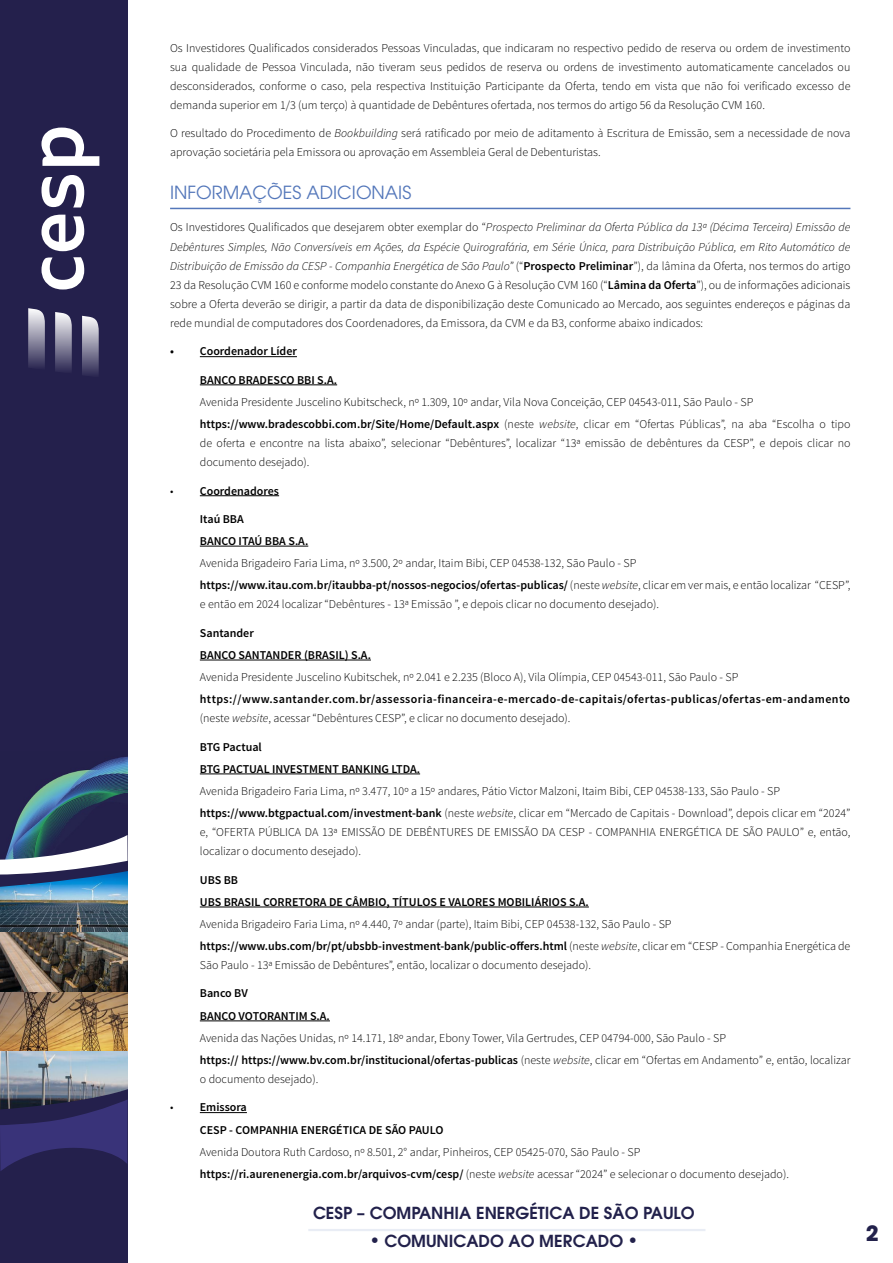
<style>
.page{position:relative;width:893px;height:1263px;background:#fff}
.page>*{position:absolute;margin:0;border:0;box-sizing:border-box;transform-origin:0 0}
.t1{font:700 21px "ITC Avant Garde Pro";color:#22214b}
.t2{font:18px "ITC Avant Garde Pro";color:#5477ba}
.t3{font:600 16.5px "ITC Avant Garde Pro";color:#22214b}
.t4{font:300 12px/19.2px "Source Sans Pro";color:#000}
.t5{font:600 12px/22.2px "Source Sans Pro";color:#000}
.t6{font:600 12px "Source Sans Pro";letter-spacing:.035em;color:#000}
.s1{font-style:italic}
.s2{font-weight:600}
.s3{font-weight:300}
.s4{font-size:18px}
</style>
<div class="page">
<hr style="left:308px;top:1229px;width:397px;height:2px;background:#dde4f1">
<div style="left:0;top:0;width:128px;height:1263px;background:#24204c"></div>
<img style="left:13px;top:756px;width:114px;height:79px">
<img style="left:0;top:891px;width:127px;height:193px">
<img style="left:0;top:835px;width:127px;height:56px">
<svg style="left:0;top:1084px;width:128px;height:87px"></svg>
<svg style="left:41px;top:257px;width:43px;height:32px"></svg>
<svg style="left:41px;top:215px;width:43px;height:36px"></svg>
<svg style="left:41px;top:175px;width:43px;height:32px"></svg>
<svg style="left:41px;top:128px;width:58px;height:38px"></svg>
<svg style="left:28px;top:308px;width:17px;height:59px"></svg>
<svg style="left:55px;top:312px;width:17px;height:59px"></svg>
<svg style="left:82px;top:316px;width:17px;height:59px"></svg>
<hr style="left:170px;top:208px;width:680px;height:1px;background:#5477ba">
<hr style="left:200px;top:356px;width:97px;height:1px;background:#000">
<hr style="left:200px;top:385px;width:137px;height:1px;background:#000">
<hr style="left:200px;top:495px;width:79px;height:1px;background:#000">
<hr style="left:200px;top:546px;width:108px;height:1px;background:#000">
<hr style="left:200px;top:660px;width:171px;height:1px;background:#000">
<hr style="left:200px;top:774px;width:220px;height:1px;background:#000">
<hr style="left:200px;top:907px;width:389px;height:1px;background:#000">
<hr style="left:200px;top:1020px;width:130px;height:1px;background:#000">
<hr style="left:200px;top:1112px;width:47px;height:1px;background:#000">
<p class="t4" style="left:170px;top:38px;width:682px;text-align:justify">Os Investidores Qualificados considerados Pessoas Vinculadas, que indicaram no respectivo pedido de reserva ou ordem de investimento sua qualidade de Pessoa Vinculada, não tiveram seus pedidos de reserva ou ordens de investimento automaticamente cancelados ou desconsiderados, conforme o caso, pela respectiva Instituição Participante da Oferta, tendo em vista que não foi verificado excesso de demanda superior em 1/3 (um terço) à quantidade de Debêntures ofertada, nos termos do artigo 56 da Resolução CVM 160.</p>
<p class="t4" style="left:170px;top:124px;width:682px">O resultado do Procedimento de <span class="s1">Bookbuilding</span> será ratificado por meio de aditamento à Escritura de Emissão, sem a necessidade de nova aprovação societária pela Emissora ou aprovação em Assembleia Geral de Debenturistas.</p>
<h4 class="t2" style="left:170px;top:181px;width:243px">INFORMAÇÕES ADICIONAIS</h4>
<p class="t4" style="left:170px;top:218px;width:682px;text-align:justify">Os Investidores Qualificados que desejarem obter exemplar do “<span class="s1">Prospecto Preliminar da Oferta Pública da 13ª (Décima Terceira) Emissão de Debêntures Simples, Não Conversíveis em Ações, da Espécie Quirografária, em Série Única, para Distribuição Pública, em Rito Automático de Distribuição de Emissão da CESP - Companhia Energética de São Paulo”</span> (“<span class="s2">Prospecto Preliminar</span>”), da lâmina da Oferta, nos termos do artigo 23 da Resolução CVM 160 e conforme modelo constante do Anexo G à Resolução CVM 160 (“<span class="s2">Lâmina da Oferta</span>”), ou de informações adicionais sobre a Oferta deverão se dirigir, a partir da data de disponibilização deste Comunicado ao Mercado, aos seguintes endereços e páginas da rede mundial de computadores dos Coordenadores, da Emissora, da CVM e da B3, conforme abaixo indicados:</p>
<p class="t5" style="left:170px;top:341px;width:128px">• Coordenador Líder</p>
<p class="t5" style="left:200px;top:369px;width:139px">BANCO BRADESCO BBI S.A.</p>
<p class="t4" style="left:200px;top:391px;width:652px;line-height:22.2px">Avenida Presidente Juscelino Kubitscheck, nº 1.309, 10º andar, Vila Nova Conceição, CEP 04543-011, São Paulo - SP <span class="s2">https://www.bradescobbi.com.br/Site/Home/Default.aspx</span> (neste <span class="s1">website</span>, clicar em “Ofertas Públicas”, na aba “Escolha o tipo</p>
<p class="t4" style="left:200px;top:434px;width:652px">de oferta e encontre na lista abaixo”, selecionar “Debêntures”, localizar “13ª emissão de debêntures da CESP”, e depois clicar no documento desejado).</p>
<p class="t5" style="left:170px;top:480px;width:111px"><span class="s3">•</span> Coordenadores</p>
<p class="t5" style="left:200px;top:508px;width:110px">Itaú BBA<br>BANCO ITAÚ BBA S.A.</p>
<p class="t4" style="left:200px;top:552px;width:652px;line-height:22.2px">Avenida Brigadeiro Faria Lima, nº 3.500, 2º andar, Itaim Bibi, CEP 04538-132, São Paulo - SP <span class="s2">https://www.itau.com.br/itaubba-pt/nossos-negocios/ofertas-publicas/</span> (neste <span class="s1">website</span>, clicar em ver mais, e então localizar “CESP”,</p>
<p class="t4" style="left:200px;top:595px;width:461px">e então em 2024 localizar “Debêntures - 13ª Emissão ”, e depois clicar no documento desejado).</p>
<p class="t5" style="left:200px;top:622px;width:173px">Santander<br>BANCO SANTANDER (BRASIL) S.A.</p>
<p class="t4" style="left:200px;top:667px;width:540px">Avenida Presidente Juscelino Kubitschek, nº 2.041 e 2.235 (Bloco A), Vila Olímpia, CEP 04543-011, São Paulo - SP</p>
<p class="t6" style="left:200px;top:692px;width:652px">https://www.santander.com.br/assessoria-financeira-e-mercado-de-capitais/ofertas-publicas/ofertas-em-andamento</p>
<p class="t4" style="left:200px;top:709px;width:372px">(neste <span class="s1">website</span>, acessar “Debêntures CESP”, e clicar no documento desejado).</p>
<p class="t5" style="left:200px;top:736px;width:222px">BTG Pactual<br>BTG PACTUAL INVESTMENT BANKING LTDA.</p>
<p class="t4" style="left:200px;top:780px;width:652px;line-height:22.2px">Avenida Brigadeiro Faria Lima, nº 3.477, 10º a 15º andares, Pátio Victor Malzoni, Itaim Bibi, CEP 04538-133, São Paulo - SP <span class="s2">https://www.btgpactual.com/investment-bank</span> (neste <span class="s1">website</span>, clicar em “Mercado de Capitais - Download”, depois clicar em “2024”</p>
<p class="t4" style="left:200px;top:823px;width:652px">e, “OFERTA PÚBLICA DA 13ª EMISSÃO DE DEBÊNTURES DE EMISSÃO DA CESP - COMPANHIA ENERGÉTICA DE SÃO PAULO” e, então, localizar o documento desejado).</p>
<p class="t5" style="left:200px;top:869px;width:391px">UBS BB<br>UBS BRASIL CORRETORA DE CÂMBIO, TÍTULOS E VALORES MOBILIÁRIOS S.A.</p>
<p class="t4" style="left:200px;top:913px;width:652px;line-height:22.2px">Avenida Brigadeiro Faria Lima, nº 4.440, 7º andar (parte), Itaim Bibi, CEP 04538-132, São Paulo - SP <span class="s2">https://www.ubs.com/br/pt/ubsbb-investment-bank/public-ofers.html</span> (neste <span class="s1">website</span>, clicar em “CESP - Companhia Energética de</p>
<p class="t4" style="left:200px;top:956px;width:393px">São Paulo - 13ª Emissão de Debêntures”, então, localizar o documento desejado).</p>
<p class="t5" style="left:200px;top:983px;width:132px">Banco BV<br>BANCO VOTORANTIM S.A.</p>
<p class="t4" style="left:200px;top:1027px;width:652px;line-height:22.2px">Avenida das Nações Unidas, nº 14.171, 18º andar, Ebony Tower, Vila Gertrudes, CEP 04794-000, São Paulo - SP<br><span class="s2">https:// https://www.bv.com.br/institucional/ofertas-publicas</span> (neste <span class="s1">website</span>, clicar em “Ofertas em Andamento” e, então, localizar</p>
<p class="t4" style="left:200px;top:1070px;width:120px">o documento desejado).</p>
<p class="t5" style="left:200px;top:1096px;width:245px;text-indent:-30px"><span class="s3">•</span> Emissora<br>CESP - COMPANHIA ENERGÉTICA DE SÃO PAULO</p>
<p class="t4" style="left:200px;top:1141px;width:591px;line-height:22.2px">Avenida Doutora Ruth Cardoso, nº 8.501, 2° andar, Pinheiros, CEP 05425-070, São Paulo - SP <span class="s2">https://ri.aurenenergia.com.br/arquivos-cvm/cesp/</span> (neste <span class="s1">website</span> acessar “2024” e selecionar o documento desejado).</p>
<h3 class="t3" style="left:313px;top:1202px;width:383px">CESP – COMPANHIA ENERGÉTICA DE SÃO PAULO</h3>
<h3 class="t3" style="left:369px;top:1230px;width:270px"><span class="s4">•</span> COMUNICADO AO MERCADO <span class="s4">•</span></h3>
<h1 class="t1" style="left:866px;top:1219px;width:14px">2</h1>
</div>
